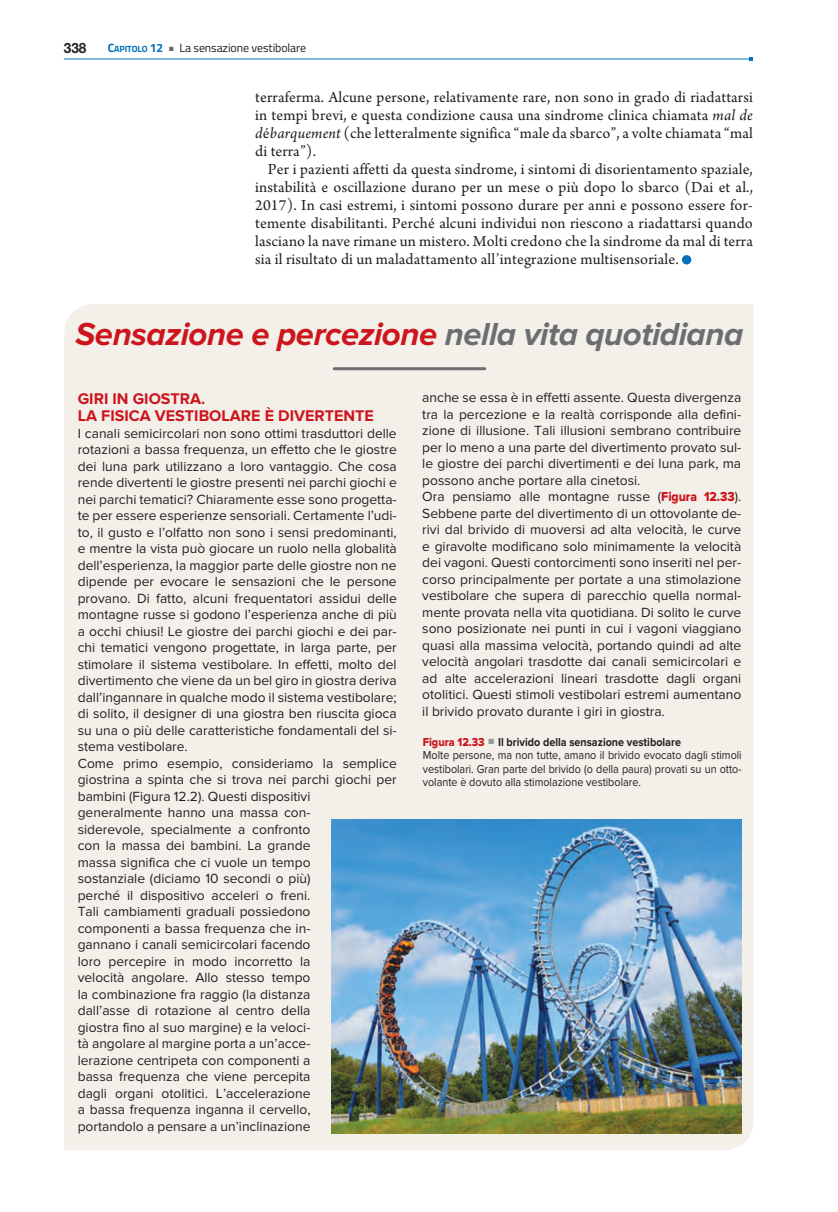
<style>
.page{position:relative;width:838px;height:1212px;background:#fff}
.page>*{position:absolute;margin:0;border:0;box-sizing:border-box;transform-origin:0 0}
.t1{font:italic 700 33px "Proxima Nova";letter-spacing:-.015em;color:#cd151d}
.t2{font:16.2px/18px "Arno Pro";letter-spacing:.01em;color:#231f20;text-align:justify}
.t3{font:700 16.05px/17.2px "Proxima Nova";color:#cd151d}
.t4{font:700 14.25px "Helvetica Neue LT Std";color:#231f20;scale:.95 1}
.t5{font:13.8px/16.5px "Proxima Nova";color:#231f20}
.t6{font:12px/13.5px "Proxima Nova";color:#231f20;scale:.9 1}
.t7{font:12px "Titillium";letter-spacing:-.01em;color:#231f20}
.s1{font-weight:700;color:#0072bc}
.s2{font-weight:700;font-size:9px;color:#0072bc}
.s3{color:#666}
.s4{font-style:italic}
.s5{color:#6c6d70}
.s6{font-family:"Proxima Nova Extrabld";font-size:13.5px;color:#cd151d}
.s7{font-family:"Proxima Nova Extrabld";color:#cd151d}
.s8{color:#999}
.s9{font-weight:700}
</style>
<div class="page">
<hr style="left:64px;top:59px;width:687px;height:1px;background:#0072bc">
<div style="left:682px;top:255px;width:9px;height:9px;background:#0072bc;border-radius:50%"></div>
<div style="left:64px;top:304px;width:689px;height:846px;background:#f3efe9"></div>
<hr style="left:334px;top:367px;width:151px;height:3px;background:#6c6d70">
<img style="left:332px;top:819px;width:409px;height:314px">
<p class="t4" style="left:64px;top:39px;width:25px">338</p>
<p class="t7" style="left:108px;top:39px;width:200px"><span class="s1">C</span><span class="s2">APITOLO</span> <span class="s1">12</span> <span class="s3">■</span> La sensazione vestibolare</p>
<p class="t2" style="left:255px;top:89px;width:499px">terraferma. Alcune persone, relativamente rare, non sono in grado di riadattarsi in tempi brevi, e questa condizione causa una sindrome clinica chiamata <span class="s4">mal de d</span>é<span class="s4">barquement</span> (che letteralmente significa “male da sbarco”, a volte chiamata “mal di terra”).</p>
<p class="t2" style="left:255px;top:161px;width:499px;text-indent:13px">Per i pazienti affetti da questa sindrome, i sintomi di disorientamento spaziale, instabilità e oscillazione durano per un mese o più dopo lo sbarco (Dai et al., 2017). In casi estremi, i sintomi possono durare per anni e possono essere for&shy;temente disabilitanti. Perché alcuni individui non riescono a riadattarsi quando lasciano la nave rimane un mistero. Molti credono che la sindrome da mal di terra sia il risultato di un maladattamento all’integrazione multisensoriale.</p>
<h1 class="t1" style="left:76px;top:316px;width:669px">Sensazione e percezione <span class="s5">nella vita quotidiana</span></h1>
<p class="t3" style="left:78px;top:390px;width:298px">GIRI IN GIOSTRA.<br>LA FISICA VESTIBOLARE È DIVERTENTE</p>
<p class="t5" style="left:78px;top:425px;width:320px">I canali semicircolari non sono ottimi trasduttori delle rotazioni a bassa frequenza, un effetto che le giostre dei luna park utilizzano a loro vantaggio. Che cosa rende divertenti le giostre presenti nei parchi giochi e nei parchi tematici? Chiaramente esse sono progetta&shy;te per essere esperienze sensoriali. Certamente l’udi&shy;to, il gusto e l’olfatto non sono i sensi predominanti, e mentre la vista può giocare un ruolo nella globalità dell’esperienza, la maggior parte delle giostre non ne dipende per evocare le sensazioni che le persone provano. Di fatto, alcuni frequentatori assidui delle montagne russe si godono l’esperienza anche di più a occhi chiusi! Le giostre dei parchi giochi e dei par&shy;chi tematici vengono progettate, in larga parte, per stimolare il sistema vestibolare. In effetti, molto del divertimento che viene da un bel giro in giostra deriva dall’ingannare in qualche modo il sistema vestibolare; di solito, il designer di una giostra ben riuscita gioca su una o più delle caratteristiche fondamentali del si&shy;stema vestibolare.<br>Come primo esempio, consideriamo la semplice giostrina a spinta che si trova nei parchi giochi per bambini (Figura 12.2). Questi dispositivi generalmente hanno una massa con-<br>siderevole, specialmente a confronto<br>con la massa dei bambini. La grande<br>massa significa che ci vuole un tempo<br>sostanziale (diciamo 10 secondi o più)<br>perché il dispositivo acceleri o freni.<br>Tali cambiamenti graduali possiedono<br>componenti a bassa frequenza che in-<br>gannano i canali semicircolari facendo<br>loro percepire in modo incorretto la<br>velocità angolare. Allo stesso tempo<br>la combinazione fra raggio (la distanza<br>dall’asse di rotazione al centro della<br>giostra fino al suo margine) e la veloci-<br>tà angolare al margine porta a un’acce-<br>lerazione centripeta con componenti a<br>bassa frequenza che viene percepita<br>dagli organi otolitici. L’accelerazione<br>a bassa frequenza inganna il cervello,<br>portandolo a pensare a un’inclinazione</p>
<p class="t5" style="left:422px;top:390px;width:320px">anche se essa è in effetti assente. Questa divergenza tra la percezione e la realtà corrisponde alla defini&shy;zione di illusione. Tali illusioni sembrano contribuire per lo meno a una parte del divertimento provato sul&shy;le giostre dei parchi divertimenti e dei luna park, ma possono anche portare alla cinetosi.<br>Ora pensiamo alle montagne russe (<span class="s6">Figura 12.33</span>).<br>Sebbene parte del divertimento di un ottovolante de&shy;rivi dal brivido di muoversi ad alta velocità, le curve e giravolte modificano solo minimamente la velocità dei vagoni. Questi contorcimenti sono inseriti nel per&shy;corso principalmente per portate a una stimolazione vestibolare che supera di parecchio quella normal&shy;mente provata nella vita quotidiana. Di solito le curve sono posizionate nei punti in cui i vagoni viaggiano quasi alla massima velocità, portando quindi ad alte velocità angolari trasdotte dai canali semicircolari e ad alte accelerazioni lineari trasdotte dagli organi otolitici. Questi stimoli vestibolari estremi aumentano il brivido provato durante i giri in giostra.</p>
<p class="t6" style="left:423px;top:735px;width:356px"><span class="s7">Figura 12.33</span> <span class="s8">■</span> <span class="s9">Il brivido della sensazione vestibolare<br></span>Molte persone, ma non tutte, amano il brivido evocato dagli stimoli vestibolari. Gran parte del brivido (o della paura) provati su un otto&shy;volante è dovuto alla stimolazione vestibolare.</p>
</div>
